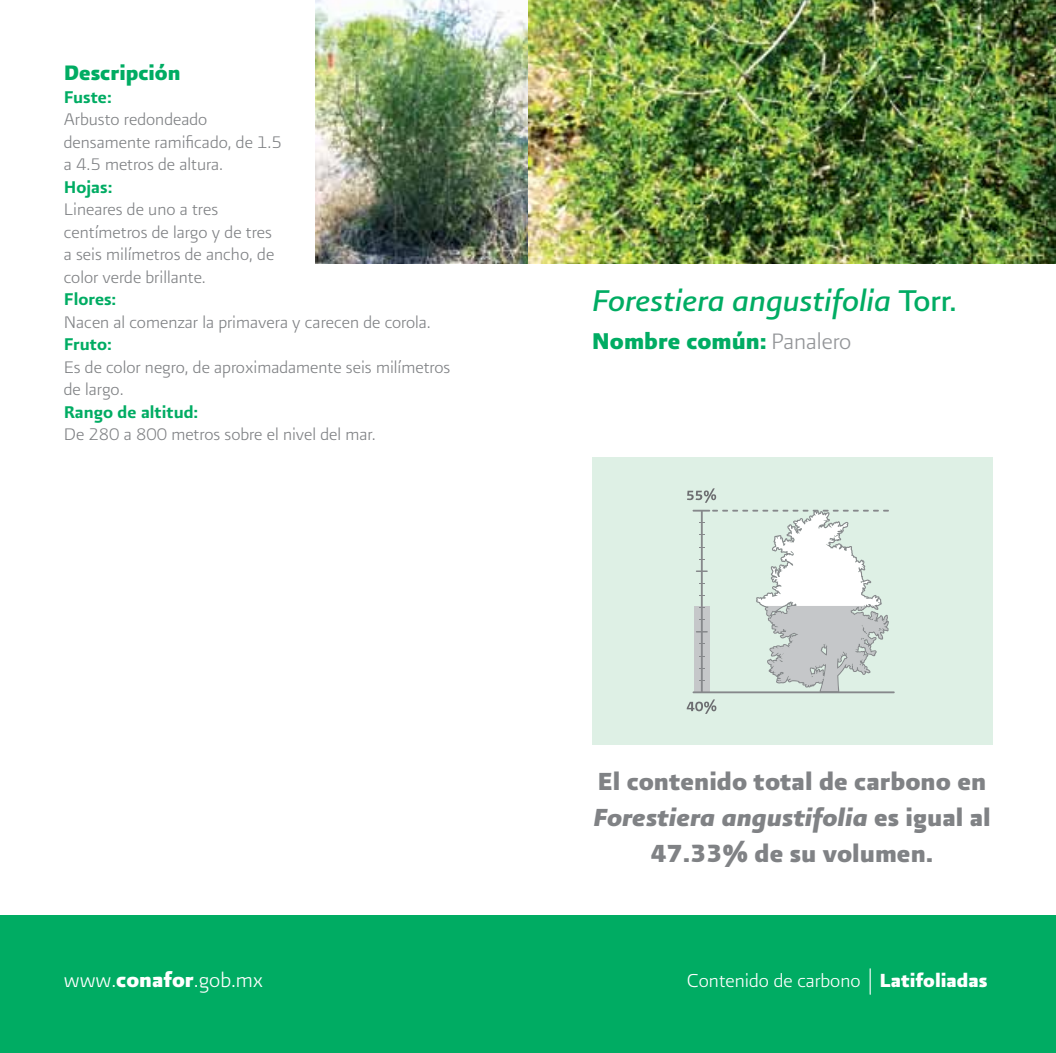
<style>
.page{position:relative;width:1056px;height:1053px;background:#fff}
.page>*{position:absolute;margin:0;border:0;box-sizing:border-box;transform-origin:0 0}
.t1{font:italic 36px "Presidencia Base";color:#00ac63}
.t2{font:29.25px/36px "Presidencia Fuerte";color:#808285;text-align:center}
.t3{font:27px "Presidencia Fuerte";color:#00ac63}
.t4{font:24.75px "Presidencia Fina";color:#fff}
.t5{font:24.75px "Presidencia Fuerte";color:#00ac63}
.t6{font:22.5px "Presidencia Fina";color:#fff}
.t7{font:20.25px/22.5px "Presidencia Fina";color:#808285}
.t8{font:20.25px "Presidencia Firme";color:#00ac63}
.s1{font-style:normal}
.s2{font-family:"Presidencia Fina";color:#939598}
.s3{font-style:italic}
.s4{font-family:"Presidencia Fuerte"}
</style>
<div class="page">
<div style="left:0;top:914px;width:528px;height:138px;background:#00ac63"></div>
<div style="left:528px;top:914px;width:527px;height:138px;background:#00ac63"></div>
<svg style="left:869px;top:968px;width:1px;height:26px"></svg>
<div style="left:591px;top:457px;width:400px;height:287px;background:#def0e5"></div>
<img style="left:315px;top:0;width:740px;height:264px">
<svg style="left:687px;top:488px;width:29px;height:14px"></svg>
<svg style="left:686px;top:699px;width:30px;height:14px"></svg>
<svg style="left:692px;top:509px;width:202px;height:184px"></svg>
<p class="t5" style="left:64px;top:59px;width:118px">Descripción</p>
<p class="t8" style="left:64px;top:85px;width:49px">Fuste:</p>
<p class="t7" style="left:64px;top:108px;width:219px">Arbusto redondeado densamente ramificado, de 1.5 a 4.5 metros de altura.</p>
<p class="t8" style="left:64px;top:175px;width:50px">Hojas:</p>
<p class="t7" style="left:64px;top:198px;width:212px">Lineares de uno a tres centímetros de largo y de tres a seis milímetros de ancho, de color verde brillante.</p>
<p class="t8" style="left:64px;top:288px;width:54px">Flores:</p>
<p class="t7" style="left:64px;top:310px;width:368px">Nacen al comenzar la primavera y carecen de corola.</p>
<p class="t8" style="left:64px;top:333px;width:50px">Fruto:</p>
<p class="t7" style="left:64px;top:355px;width:388px">Es de color negro, de aproximadamente seis milímetros de largo.</p>
<p class="t8" style="left:64px;top:400px;width:136px">Rango de altitud:</p>
<p class="t7" style="left:64px;top:423px;width:313px">De 280 a 800 metros sobre el nivel del mar.</p>
<h1 class="t1" style="left:591px;top:280px;width:366px">Forestiera angustifolia <span class="s1">Torr.</span></h1>
<h3 class="t3" style="left:591px;top:326px;width:261px">Nombre común: <span class="s2">Panalero</span></h3>
<h2 class="t2" style="left:593px;top:762px;width:399px">El contenido total de carbono en<br><span class="s3">Forestiera angustifolia</span> es igual al<br>47.33% de su volumen.</h2>
<p class="t4" style="left:64px;top:966px;width:201px">www.<span class="s4">conafor</span>.gob.mx</p>
<p class="t6" style="left:686px;top:968px;width:302px">Contenido de carbono <span class="s4">Latifoliadas</span></p>
</div>
